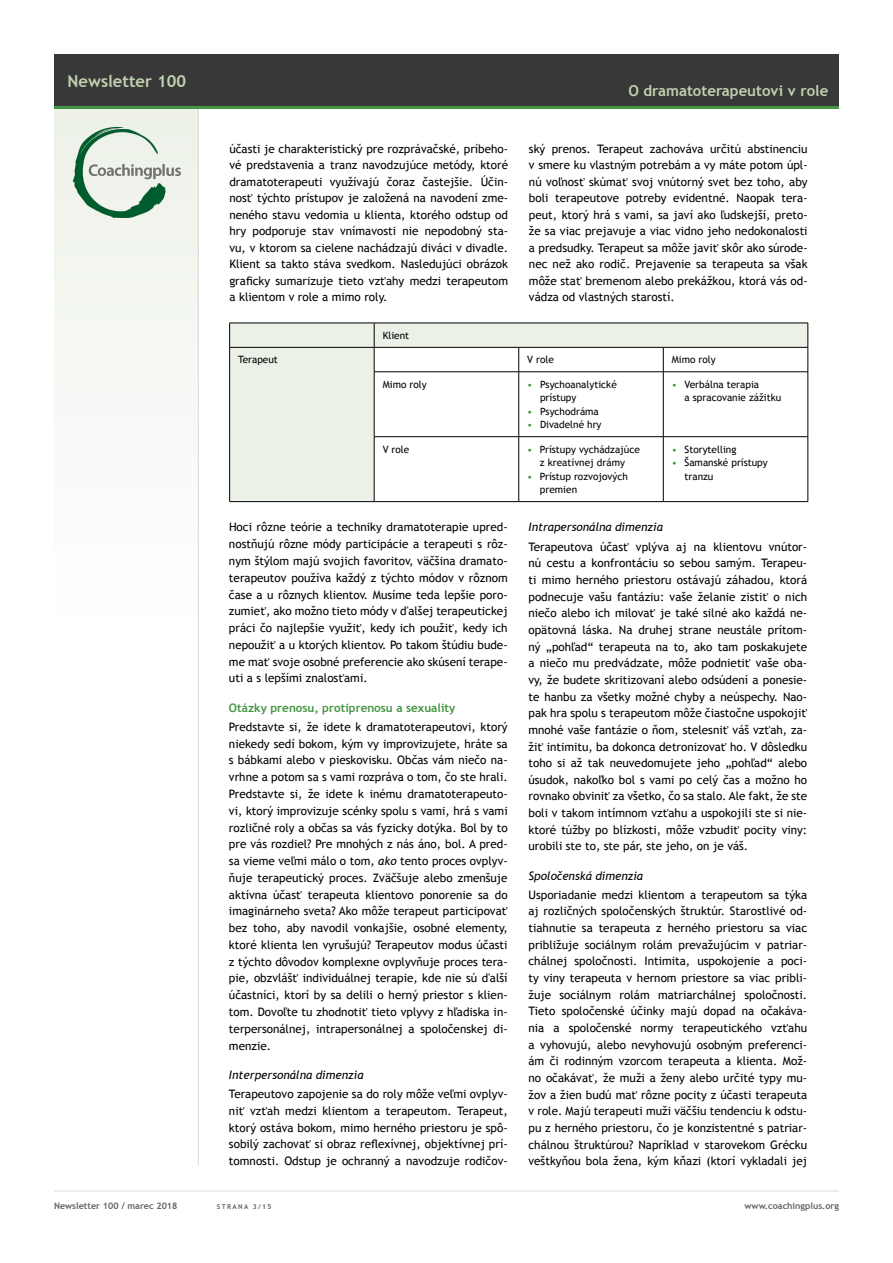
<style>
.page{position:relative;width:893px;height:1263px;background:#fff}
.page>*{position:absolute;margin:0;border:0;box-sizing:border-box;transform-origin:0 0}
.t1{font:700 16.5px "Trebuchet MS";color:#c0d2b0}
.t2{font:700 15px "Trebuchet MS";color:#c0d2b0}
.t3{font:11.7px/16.6px "Trebuchet MS";color:#000;text-align:justify}
.t4{font:italic 11.7px "Trebuchet MS";color:#000}
.t5{font:700 11.7px "Trebuchet MS";color:#449542}
.t6{font:10.05px/13.5px "Trebuchet MS";color:#000}
.t7{font:700 9px "Trebuchet MS";color:#636362}
.t8{font:700 6.75px "Trebuchet MS";letter-spacing:.2em;color:#636362}
.s1{color:#449542}
.s2{font-style:italic}
</style>
<div class="page">
<div style="left:54px;top:106px;width:145px;height:525px;background:#f7f9f5"></div>
<hr style="left:54px;top:1191px;width:785px;height:1px;background:#dadad9">
<hr style="left:198px;top:108px;width:1px;height:1057px;background:#dadad9">
<div style="left:54px;top:54px;width:785px;height:53px;background:#383838"></div>
<hr style="left:54px;top:106px;width:785px;height:3px;background:#449542">
<img style="left:74px;top:127px;width:106px;height:91px">
<svg style="left:230px;top:324px;width:578px;height:177px"></svg>
<hr style="left:229px;top:323px;width:145px;height:1px;background:#000">
<hr style="left:374px;top:323px;width:145px;height:1px;background:#000">
<hr style="left:519px;top:323px;width:144px;height:1px;background:#000">
<hr style="left:663px;top:323px;width:145px;height:1px;background:#000">
<hr style="left:229px;top:347px;width:145px;height:1px;background:#000">
<svg style="left:229px;top:323px;width:1px;height:49px"></svg>
<hr style="left:229px;top:372px;width:1px;height:65px;background:#000">
<hr style="left:229px;top:437px;width:1px;height:64px;background:#000">
<hr style="left:229px;top:501px;width:145px;height:1px;background:#000">
<hr style="left:374px;top:347px;width:145px;height:1px;background:#000">
<svg style="left:374px;top:323px;width:1px;height:48px"></svg>
<hr style="left:519px;top:347px;width:144px;height:1px;background:#000">
<svg style="left:518px;top:347px;width:1px;height:24px"></svg>
<hr style="left:663px;top:347px;width:145px;height:1px;background:#000">
<svg style="left:663px;top:347px;width:1px;height:24px"></svg>
<svg style="left:808px;top:323px;width:1px;height:49px"></svg>
<hr style="left:374px;top:371px;width:145px;height:1px;background:#000">
<hr style="left:374px;top:372px;width:1px;height:64px;background:#000">
<hr style="left:519px;top:371px;width:144px;height:1px;background:#000">
<hr style="left:518px;top:372px;width:1px;height:64px;background:#000">
<hr style="left:663px;top:371px;width:145px;height:1px;background:#000">
<hr style="left:663px;top:372px;width:1px;height:64px;background:#000">
<hr style="left:808px;top:372px;width:1px;height:64px;background:#000">
<hr style="left:374px;top:436px;width:145px;height:1px;background:#000">
<hr style="left:374px;top:437px;width:1px;height:64px;background:#000">
<hr style="left:519px;top:436px;width:144px;height:1px;background:#000">
<hr style="left:518px;top:437px;width:1px;height:64px;background:#000">
<hr style="left:663px;top:436px;width:145px;height:1px;background:#000">
<hr style="left:663px;top:437px;width:1px;height:64px;background:#000">
<hr style="left:808px;top:437px;width:1px;height:64px;background:#000">
<hr style="left:374px;top:501px;width:145px;height:1px;background:#000">
<hr style="left:519px;top:501px;width:144px;height:1px;background:#000">
<hr style="left:663px;top:501px;width:145px;height:1px;background:#000">
<h1 class="t1" style="left:68px;top:70px;width:120px">Newsletter 100</h1>
<p class="t2" style="left:628px;top:81px;width:201px">O dramatoterapeutovi v role</p>
<p class="t3" style="left:229px;top:141px;width:280px">účasti je charakteristický pre rozprávačské, príbeho&shy;vé predstavenia a tranz navodzujúce metódy, ktoré dramatoterapeuti využívajú čoraz častejšie. Účin&shy;nosť týchto prístupov je založená na navodení zme&shy;neného stavu vedomia u klienta, ktorého odstup od hry podporuje stav vnímavosti nie nepodobný sta&shy;vu, v ktorom sa cielene nachádzajú diváci v divadle.<br>Klient sa takto stáva svedkom. Nasledujúci obrázok graficky sumarizuje tieto vzťahy medzi terapeutom a klientom v role a mimo roly.</p>
<p class="t3" style="left:529px;top:141px;width:280px">ský prenos. Terapeut zachováva určitú abstinenciu v smere ku vlastným potrebám a vy máte potom úpl&shy;nú voľnosť skúmať svoj vnútorný svet bez toho, aby boli terapeutove potreby evidentné. Naopak tera&shy;peut, ktorý hrá s vami, sa javí ako ľudskejší, preto&shy;že sa viac prejavuje a viac vidno jeho nedokonalosti a predsudky. Terapeut sa môže javiť skôr ako súrode&shy;nec než ako rodič. Prejavenie sa terapeuta sa však môže stať bremenom alebo prekážkou, ktorá vás od&shy;vádza od vlastných starostí.</p>
<p class="t6" style="left:383px;top:329px;width:28px">Klient</p>
<p class="t6" style="left:238px;top:353px;width:41px">Terapeut</p>
<p class="t6" style="left:527px;top:353px;width:28px">V role</p>
<p class="t6" style="left:672px;top:353px;width:45px">Mimo roly</p>
<p class="t6" style="left:383px;top:377px;width:45px">Mimo roly</p>
<p class="t6" style="left:540px;top:377px;width:78px;text-indent:-13px"><span class="s1">•</span> Psychoanalytické prístupy</p>
<p class="t6" style="left:527px;top:404px;width:73px"><span class="s1">•</span> Psychodráma</p>
<p class="t6" style="left:527px;top:418px;width:76px"><span class="s1">•</span> Divadelné hry</p>
<p class="t6" style="left:684px;top:377px;width:98px;text-indent:-13px"><span class="s1">•</span> Verbálna terapia<br>a spracovanie zážitku</p>
<p class="t6" style="left:383px;top:442px;width:28px">V role</p>
<p class="t6" style="left:527px;top:442px;width:114px;text-align:center"><span class="s1">•</span> Prístupy vychádzajúce z kreatívnej drámy</p>
<p class="t6" style="left:540px;top:469px;width:89px;text-indent:-13px"><span class="s1">•</span> Prístup rozvojových premien</p>
<p class="t6" style="left:672px;top:442px;width:66px"><span class="s1">•</span> Storytelling</p>
<p class="t6" style="left:684px;top:456px;width:85px;text-indent:-13px"><span class="s1">•</span> Šamanské prístupy tranzu</p>
<p class="t3" style="left:229px;top:519px;width:280px">Hoci rôzne teórie a techniky dramatoterapie upred&shy;nostňujú rôzne módy participácie a terapeuti s rôz&shy;nym štýlom majú svojich favoritov, väčšina dramato&shy;terapeutov používa každý z týchto módov v rôznom čase a u rôznych klientov. Musíme teda lepšie poro&shy;zumieť, ako možno tieto módy v ďalšej terapeutickej práci čo najlepšie využiť, kedy ich použiť, kedy ich nepoužiť a u ktorých klientov. Po takom štúdiu bude&shy;me mať svoje osobné preferencie ako skúsení terape&shy;uti a s lepšími znalosťami.</p>
<p class="t5" style="left:229px;top:700px;width:228px">Otázky prenosu, protiprenosu a sexuality</p>
<p class="t3" style="left:229px;top:718px;width:280px">Predstavte si, že idete k dramatoterapeutovi, ktorý niekedy sedí bokom, kým vy improvizujete, hráte sa s bábkami alebo v pieskovisku. Občas vám niečo na&shy;vrhne a potom sa s vami rozpráva o tom, čo ste hrali.<br>Predstavte si, že idete k inému dramatoterapeuto&shy;vi, ktorý improvizuje scénky spolu s vami, hrá s vami rozličné roly a občas sa vás fyzicky dotýka. Bol by to pre vás rozdiel? Pre mnohých z nás áno, bol. A pred&shy;sa vieme veľmi málo o tom, <span class="s2">ako</span> tento proces ovplyv&shy;ňuje terapeutický proces. Zväčšuje alebo zmenšuje aktívna účasť terapeuta klientovo ponorenie sa do imaginárneho sveta? Ako môže terapeut participovať bez toho, aby navodil vonkajšie, osobné elementy, ktoré klienta len vyrušujú? Terapeutov modus účasti z týchto dôvodov komplexne ovplyvňuje proces tera&shy;pie, obzvlášť individuálnej terapie, kde nie sú ďalší účastníci, ktorí by sa delili o herný priestor s klien&shy;tom. Dovoľte tu zhodnotiť tieto vplyvy z hľadiska in&shy;terpersonálnej, intrapersonálnej a spoločenskej di&shy;menzie.</p>
<p class="t4" style="left:229px;top:1068px;width:136px">Interpersonálna dimenzia</p>
<p class="t3" style="left:229px;top:1086px;width:280px">Terapeutovo zapojenie sa do roly môže veľmi ovplyv&shy;niť vzťah medzi klientom a terapeutom. Terapeut, ktorý ostáva bokom, mimo herného priestoru je spô&shy;sobilý zachovať si obraz reflexívnej, objektívnej prí&shy;tomnosti. Odstup je ochranný a navodzuje rodičov-</p>
<p class="t4" style="left:528px;top:520px;width:136px">Intrapersonálna dimenzia</p>
<p class="t3" style="left:528px;top:538px;width:280px">Terapeutova účasť vplýva aj na klientovu vnútor&shy;nú cestu a konfrontáciu so sebou samým. Terapeu&shy;ti mimo herného priestoru ostávajú záhadou, ktorá podnecuje vašu fantáziu: vaše želanie zistiť o nich niečo alebo ich milovať je také silné ako každá ne&shy;opätovná láska. Na druhej strane neustále prítom&shy;ný „pohľad“ terapeuta na to, ako tam poskakujete a niečo mu predvádzate, môže podnietiť vaše oba&shy;vy, že budete skritizovaní alebo odsúdení a ponesie&shy;te hanbu za všetky možné chyby a neúspechy. Nao&shy;pak hra spolu s terapeutom môže čiastočne uspokojiť mnohé vaše fantázie o ňom, stelesniť váš vzťah, za&shy;žiť intimitu, ba dokonca detronizovať ho. V dôsledku toho si až tak neuvedomujete jeho „pohľad“ alebo úsudok, nakoľko bol s vami po celý čas a možno ho rovnako obviniť za všetko, čo sa stalo. Ale fakt, že ste boli v takom intímnom vzťahu a uspokojili ste si nie&shy;ktoré túžby po blízkosti, môže vzbudiť pocity viny: urobili ste to, ste pár, ste jeho, on je váš.</p>
<p class="t4" style="left:528px;top:868px;width:116px">Spoločenská dimenzia</p>
<p class="t3" style="left:528px;top:886px;width:280px">Usporiadanie medzi klientom a terapeutom sa týka aj rozličných spoločenských štruktúr. Starostlivé od&shy;tiahnutie sa terapeuta z herného priestoru sa viac približuje sociálnym rolám prevažujúcim v patriar&shy;chálnej spoločnosti. Intimita, uspokojenie a poci&shy;ty viny terapeuta v hernom priestore sa viac pribli&shy;žuje sociálnym rolám matriarchálnej spoločnosti.<br>Tieto spoločenské účinky majú dopad na očakáva&shy;nia a spoločenské normy terapeutického vzťahu a vyhovujú, alebo nevyhovujú osobným preferenci&shy;ám či rodinným vzorcom terapeuta a klienta. Mož&shy;no očakávať, že muži a ženy alebo určité typy mu&shy;žov a žien budú mať rôzne pocity z účasti terapeuta v role. Majú terapeuti muži väčšiu tendenciu k odstu&shy;pu z herného priestoru, čo je konzistentné s patriar&shy;chálnou štruktúrou? Napríklad v starovekom Grécku veštkyňou bola žena, kým kňazi (ktorí vykladali jej</p>
<p class="t7" style="left:54px;top:1200px;width:125px">Newsletter 100 / marec 2018</p>
<p class="t8" style="left:217px;top:1202px;width:56px">STRANA 3/15</p>
<p class="t7" style="left:745px;top:1200px;width:96px">www.coachingplus.org</p>
</div>
